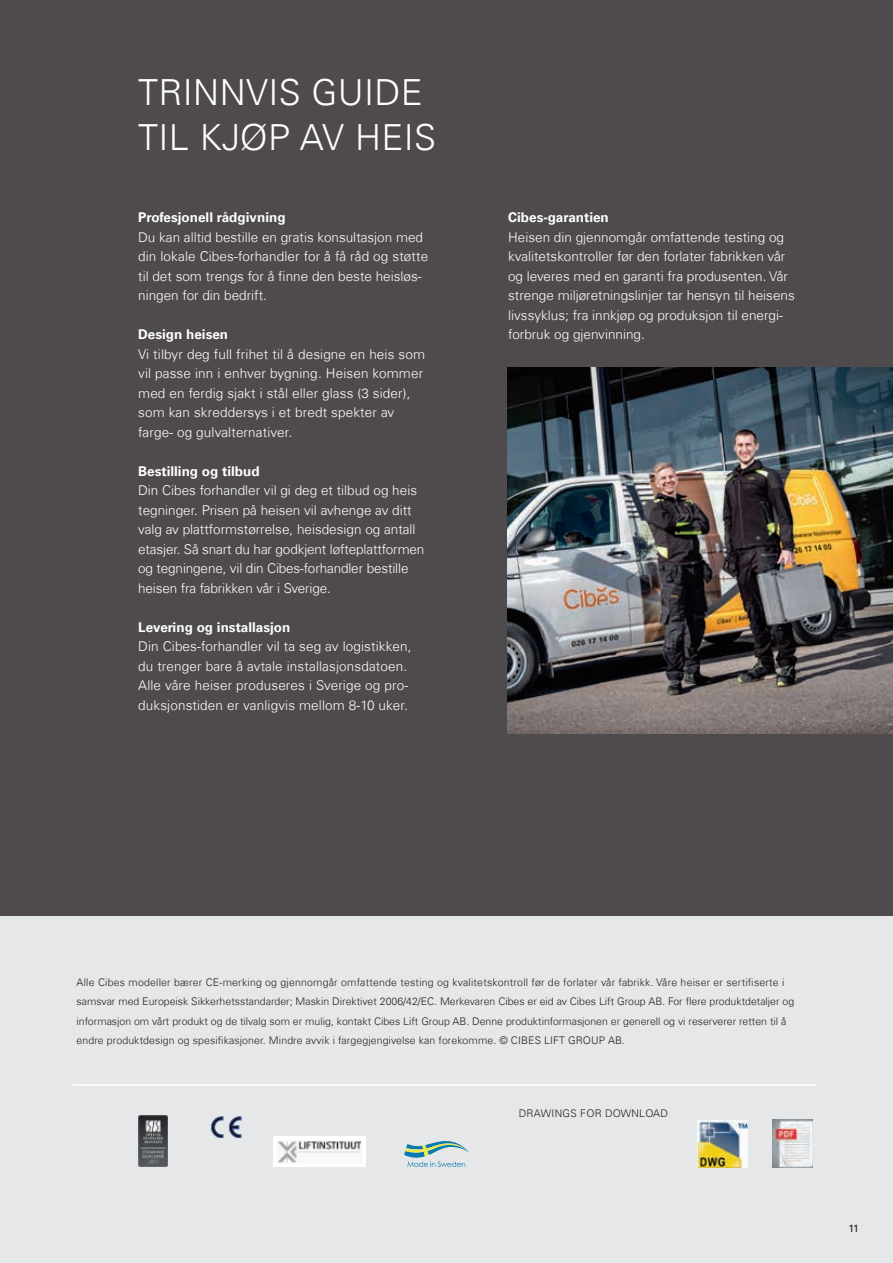
<style>
.page{position:relative;width:893px;height:1263px;background:#fff}
.page>*{position:absolute;margin:0;border:0;box-sizing:border-box;transform-origin:0 0}
.t1{font:300 36px/45px "Univers Com 45";letter-spacing:.01em;color:#fff}
.t2{font:300 13.5px/19.5px "Univers Com 45";color:#fff}
.t3{font:700 13.5px "Univers Com 65";color:#fff}
.t4{font:300 10.5px/19.5px "Univers Com 45";color:#231f20}
.t5{font:300 10.5px "Univers LT Std";letter-spacing:.025em;color:#231f20}
.t6{font:10.5px "Univers Com 55 Roman";color:#231f20}
</style>
<div class="page">
<div style="left:0;top:916px;width:893px;height:347px;background:#e6e7e9"></div>
<img style="left:138px;top:1116px;width:30px;height:51px">
<svg style="left:229px;top:1117px;width:12px;height:21px"></svg>
<svg style="left:211px;top:1117px;width:12px;height:21px"></svg>
<svg style="left:404px;top:1141px;width:65px;height:26px"></svg>
<img style="left:697px;top:1120px;width:50px;height:48px">
<img style="left:772px;top:1120px;width:41px;height:48px">
<div style="left:274px;top:1137px;width:92px;height:30px;background:#fff"></div>
<img style="left:278px;top:1141px;width:83px;height:22px">
<hr style="left:72px;top:1084px;width:745px;height:2px;background:#fff">
<div style="left:0;top:0;width:893px;height:916px;background:#4f4b4c"></div>
<img style="left:507px;top:367px;width:386px;height:367px">
<h1 class="t1" style="left:138px;top:69px;width:299px">TRINNVIS GUIDE<br>TIL KJØP AV HEIS</h1>
<p class="t3" style="left:138px;top:210px;width:149px">Profesjonell rådgivning</p>
<p class="t2" style="left:138px;top:227px;width:292px">Du kan alltid bestille en gratis konsultasjon med din lokale Cibes-forhandler for å få råd og støtte til det som trengs for å finne den beste heisløs&shy;ningen for din bedrift.</p>
<p class="t3" style="left:138px;top:327px;width:92px">Design heisen</p>
<p class="t2" style="left:138px;top:344px;width:288px">Vi tilbyr deg full frihet til å designe en heis som vil passe inn i enhver bygning. Heisen kommer med en ferdig sjakt i stål eller glass (3 sider), som kan skreddersys i et bredt spekter av farge- og gulvalternativer.</p>
<p class="t3" style="left:138px;top:463px;width:123px">Bestilling og tilbud</p>
<p class="t2" style="left:138px;top:481px;width:288px">Din Cibes forhandler vil gi deg et tilbud og heis tegninger. Prisen på heisen vil avhenge av ditt valg av plattformstørrelse, heisdesign og antall etasjer. Så snart du har godkjent løfteplattformen og tegningene, vil din Cibes-forhandler bestille heisen fra fabrikken vår i Sverige.</p>
<p class="t3" style="left:138px;top:619px;width:154px">Levering og installasjon</p>
<p class="t2" style="left:138px;top:637px;width:275px">Din Cibes-forhandler vil ta seg av logistikken, du trenger bare å avtale installasjonsdatoen.<br>Alle våre heiser produseres i Sverige og pro&shy;duksjonstiden er vanligvis mellom 8-10 uker.</p>
<p class="t3" style="left:508px;top:210px;width:102px">Cibes-garantien</p>
<p class="t2" style="left:508px;top:227px;width:288px">Heisen din gjennomgår omfattende testing og kvalitetskontroller før den forlater fabrikken vår og leveres med en garanti fra produsenten. Vår strenge miljøretningslinjer tar hensyn til heisens livssyklus; fra innkjøp og produksjon til energi&shy;forbruk og gjenvinning.</p>
<p class="t4" style="left:77px;top:972px;width:719px">Alle Cibes modeller bærer CE-merking og gjennomgår omfattende testing og kvalitetskontroll før de forlater vår fabrikk. Våre heiser er sertifiserte i samsvar med Europeisk Sikkerhetsstandarder; Maskin Direktivet 2006/42/EC. Merkevaren Cibes er eid av Cibes Lift Group AB. For flere produktdetaljer og informasjon om vårt produkt og de tilvalg som er mulig, kontakt Cibes Lift Group AB. Denne produktinformasjonen er generell og vi reserverer retten til å endre produktdesign og spesifikasjoner. Mindre avvik i fargegjengivelse kan forekomme. © CIBES LIFT GROUP AB.</p>
<p class="t5" style="left:519px;top:1107px;width:151px">DRAWINGS FOR DOWNLOAD</p>
<p class="t6" style="left:849px;top:1222px;width:12px">11</p>
</div>
